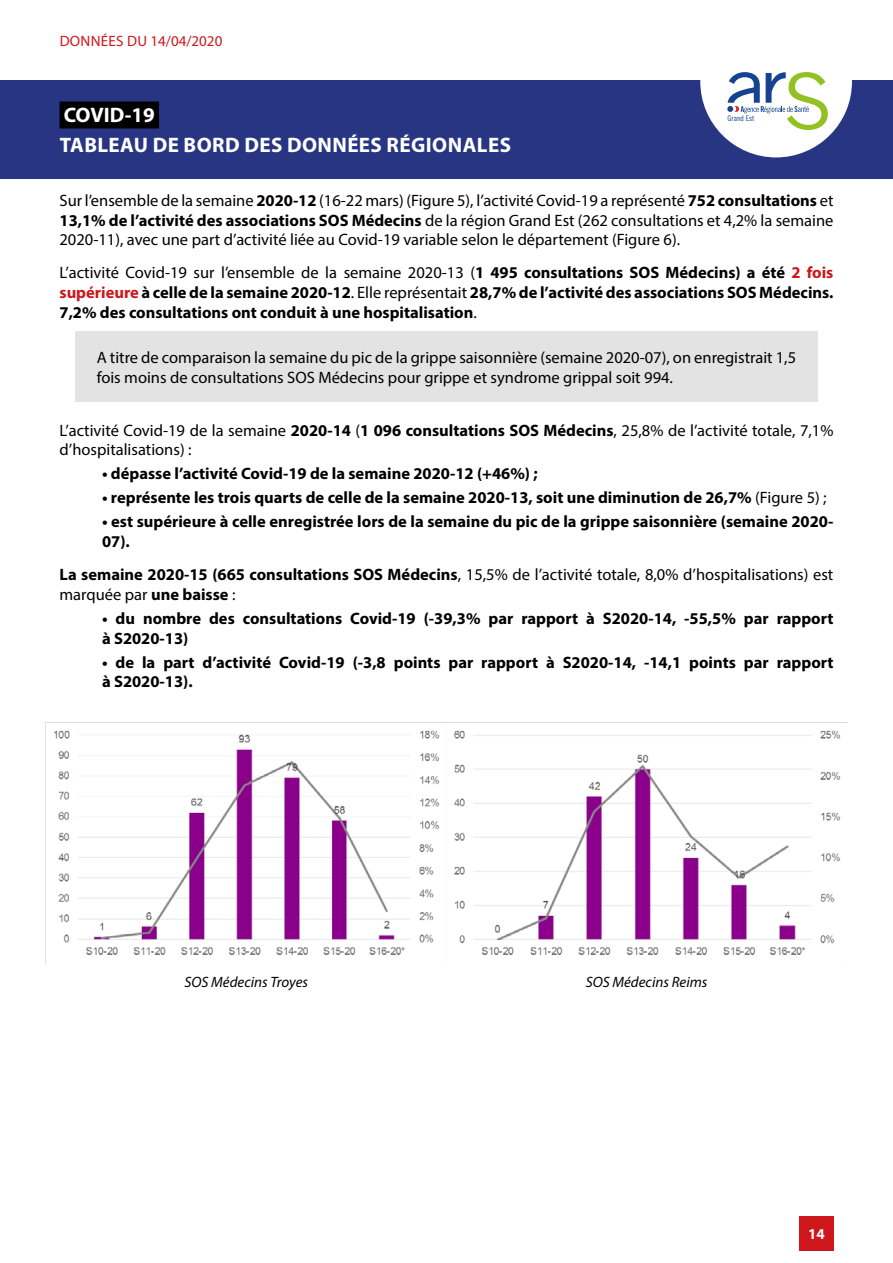
<style>
.page{position:relative;width:893px;height:1263px;background:#fff}
.page>*{position:absolute;margin:0;border:0;box-sizing:border-box;transform-origin:0 0}
.t1{font:700 21px/29.4px "Myriad Pro";letter-spacing:.02em;color:#fff}
.t2{font:16.5px/19.8px "Myriad Pro";color:#000}
.t3{font:700 16.5px/19.8px "Myriad Pro";color:#000}
.t4{font:italic 15px "Myriad Pro";color:#000}
.t5{font:15px "Myriad Pro";letter-spacing:.02em;color:#cd171a}
.t6{font:700 15px "Myriad Pro";color:#fff}
.t7{font:7.8px "Trade Gothic LT Std Cn 18";color:#154390}
.s1{font-weight:700}
.s2{font-weight:400}
.s3{color:#cd171a}
</style>
<div class="page">
<div style="left:0;top:80px;width:893px;height:99px;background:#283583"></div>
<div style="left:60px;top:101px;width:99px;height:27px;background:#000"></div>
<div style="left:700px;top:6px;width:152px;height:151px;background:#fff;border-radius:50%"></div>
<svg style="left:727px;top:72px;width:101px;height:58px"></svg>
<div style="left:799px;top:1216px;width:34px;height:34px;background:#cd171a"></div>
<div style="left:75px;top:332px;width:742px;height:70px;background:#e3e3e3"></div>
<img style="left:54px;top:730px;width:787px;height:225px">
<p class="t5" style="left:60px;top:31px;width:164px">DONNÉES DU 14/04/2020</p>
<p class="t1" style="left:60px;top:100px;width:453px">COVID-19<br>TABLEAU DE BORD DES DONNÉES RÉGIONALES</p>
<p class="t7" style="left:728px;top:114px;width:28px">Grand Est</p>
<p class="t2" style="left:60px;top:190px;width:775px;text-align:justify">Sur l’ensemble de la semaine <span class="s1">2020-12</span> (16-22 mars) (Figure 5), l’activité Covid-19 a représenté <span class="s1">752 consultations</span> et <span class="s1">13,1% de l’activité des associations SOS Médecins</span> de la région Grand Est (262 consultations et 4,2% la semaine 2020-11), avec une part d’activité liée au Covid-19 variable selon le département (Figure 6).</p>
<p class="t3" style="left:60px;top:262px;width:775px;text-align:justify"><span class="s2">L’activité Covid-19 sur l’ensemble de la semaine 2020-13 (</span>1 495 consultations SOS Médecins) a été <span class="s3">2 fois supérieure</span> à celle de la semaine 2020-12<span class="s2">. Elle représentait</span> 28,7% de l’activité des associations SOS Médecins.<br>7,2% des consultations ont conduit à une hospitalisation<span class="s2">.</span></p>
<p class="t2" style="left:97px;top:347px;width:701px">A titre de comparaison la semaine du pic de la grippe saisonnière (semaine 2020-07), on enregistrait 1,5 fois moins de consultations SOS Médecins pour grippe et syndrome grippal soit 994.</p>
<p class="t2" style="left:60px;top:420px;width:775px">L’activité Covid-19 de la semaine <span class="s1">2020-14</span> (<span class="s1">1 096 consultations SOS Médecins</span>, 25,8% de l’activité totale, 7,1% d’hospitalisations) :</p>
<p class="t3" style="left:102px;top:463px;width:437px">• dépasse l’activité Covid-19 de la semaine 2020-12 (+46%) ;</p>
<p class="t3" style="left:102px;top:487px;width:726px">• représente les trois quarts de celle de la semaine 2020-13, soit une diminution de 26,7% <span class="s2">(Figure 5) ;</span></p>
<p class="t3" style="left:102px;top:511px;width:733px">• est supérieure à celle enregistrée lors de la semaine du pic de la grippe saisonnière (semaine 2020-<br>07).</p>
<p class="t2" style="left:60px;top:564px;width:775px"><span class="s1">La semaine 2020-15 (665 consultations SOS Médecins</span>, 15,5% de l’activité totale, 8,0% d’hospitalisations) est marquée par <span class="s1">une baisse</span> :</p>
<p class="t3" style="left:102px;top:608px;width:733px">• du nombre des consultations Covid-19 (-39,3% par rapport à S2020-14, -55,5% par rapport à S2020-13)</p>
<p class="t3" style="left:102px;top:651px;width:733px">• de la part d’activité Covid-19 (-3,8 points par rapport à S2020-14, -14,1 points par rapport à S2020-13).</p>
<p class="t4" style="left:184px;top:973px;width:125px">SOS Médecins Troyes</p>
<p class="t4" style="left:586px;top:973px;width:123px">SOS Médecins Reims</p>
<p class="t6" style="left:808px;top:1224px;width:18px">14</p>
</div>
